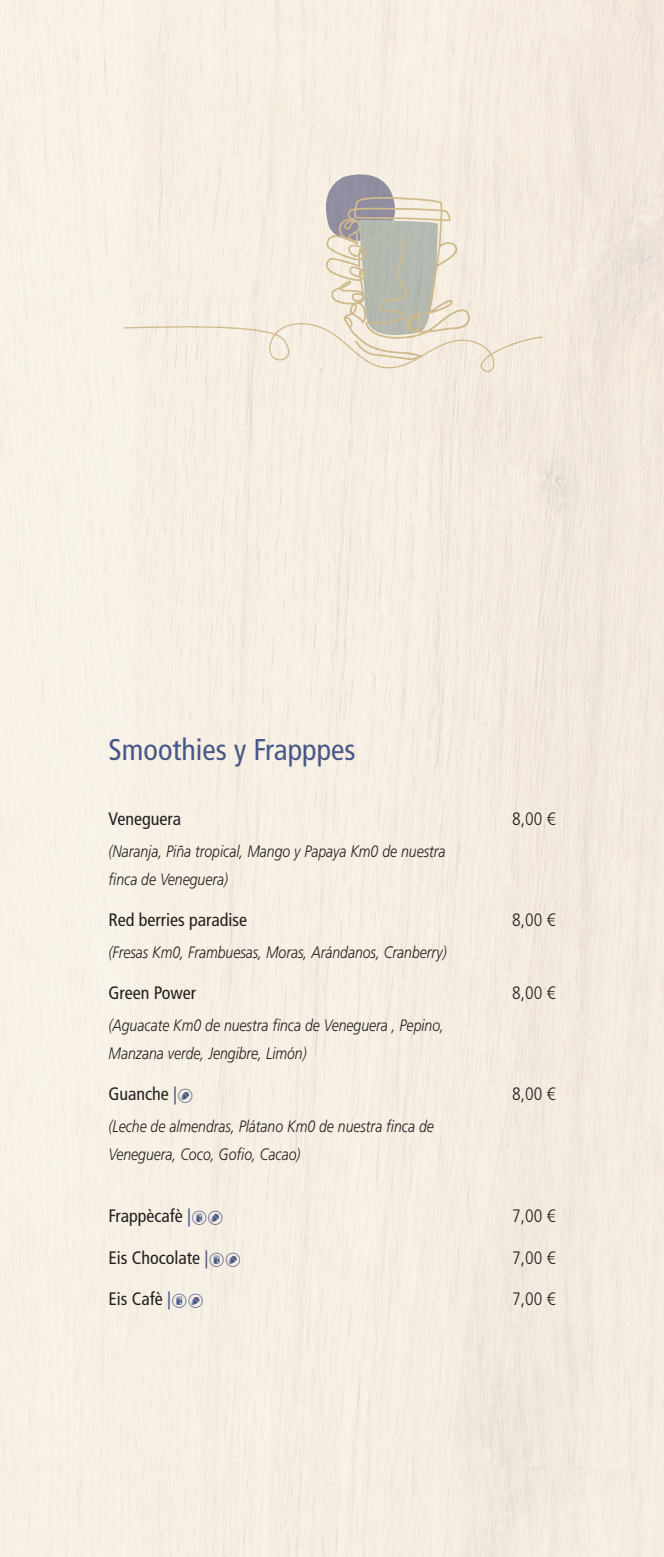
<style>
.page{position:relative;width:664px;height:1557px;background:#fff}
.page>*{position:absolute;margin:0;border:0;box-sizing:border-box;transform-origin:0 0}
.t1{font:condensed 30px "Frutiger LT Std";color:#485886}
.t2{font:condensed 18px "Frutiger LT Std";color:#231f20}
.t3{font:300 condensed 18px "Frutiger LT Std";color:#231f20}
.t4{font:italic 300 16.5px/27.6px "Frutiger LT Std";color:#231f20;scale:.85 1}
.s1{color:#485886}
</style>
<div class="page">
<div style="left:0;top:0;width:663px;height:1556px;background:#f6eee2"></div>
<svg style="left:115px;top:174px;width:434px;height:200px;background:#ebe4d7"></svg>
<svg style="left:178px;top:1088px;width:14px;height:14px"></svg>
<svg style="left:192px;top:1210px;width:30px;height:15px"></svg>
<svg style="left:210px;top:1252px;width:30px;height:14px"></svg>
<svg style="left:172px;top:1293px;width:30px;height:14px"></svg>
<p class="t1" style="left:108px;top:731px;width:248px">Smoothies y Frapppes</p>
<p class="t2" style="left:108px;top:808px;width:74px">Veneguera</p>
<p class="t3" style="left:512px;top:808px;width:45px">8,00 €</p>
<p class="t4" style="left:108px;top:837px;width:398px">(Naranja, Piña tropical, Mango y Papaya Km0 de nuestra finca de Veneguera)</p>
<p class="t2" style="left:108px;top:909px;width:140px">Red berries paradise</p>
<p class="t3" style="left:512px;top:909px;width:45px">8,00 €</p>
<p class="t4" style="left:108px;top:938px;width:399px">(Fresas Km0, Frambuesas, Moras, Arándanos, Cranberry)</p>
<p class="t2" style="left:108px;top:982px;width:89px">Green Power</p>
<p class="t3" style="left:512px;top:982px;width:45px">8,00 €</p>
<p class="t4" style="left:108px;top:1011px;width:396px">(Aguacate Km0 de nuestra finca de Veneguera , Pepino,<br>Manzana verde, Jengibre, Limón)</p>
<p class="t2" style="left:108px;top:1083px;width:70px">Guanche <span class="s1">|</span></p>
<p class="t3" style="left:512px;top:1083px;width:45px">8,00 €</p>
<p class="t4" style="left:108px;top:1112px;width:384px">(Leche de almendras, Plátano Km0 de nuestra finca de<br>Veneguera, Coco, Gofio, Cacao)</p>
<p class="t2" style="left:108px;top:1205px;width:84px">Frappècafè <span class="s1">|</span></p>
<p class="t3" style="left:512px;top:1205px;width:45px">7,00 €</p>
<p class="t2" style="left:108px;top:1246px;width:101px">Eis Chocolate <span class="s1">|</span></p>
<p class="t3" style="left:512px;top:1247px;width:45px">7,00 €</p>
<p class="t2" style="left:108px;top:1288px;width:64px">Eis Cafè <span class="s1">|</span></p>
<p class="t3" style="left:512px;top:1288px;width:45px">7,00 €</p>
</div>
